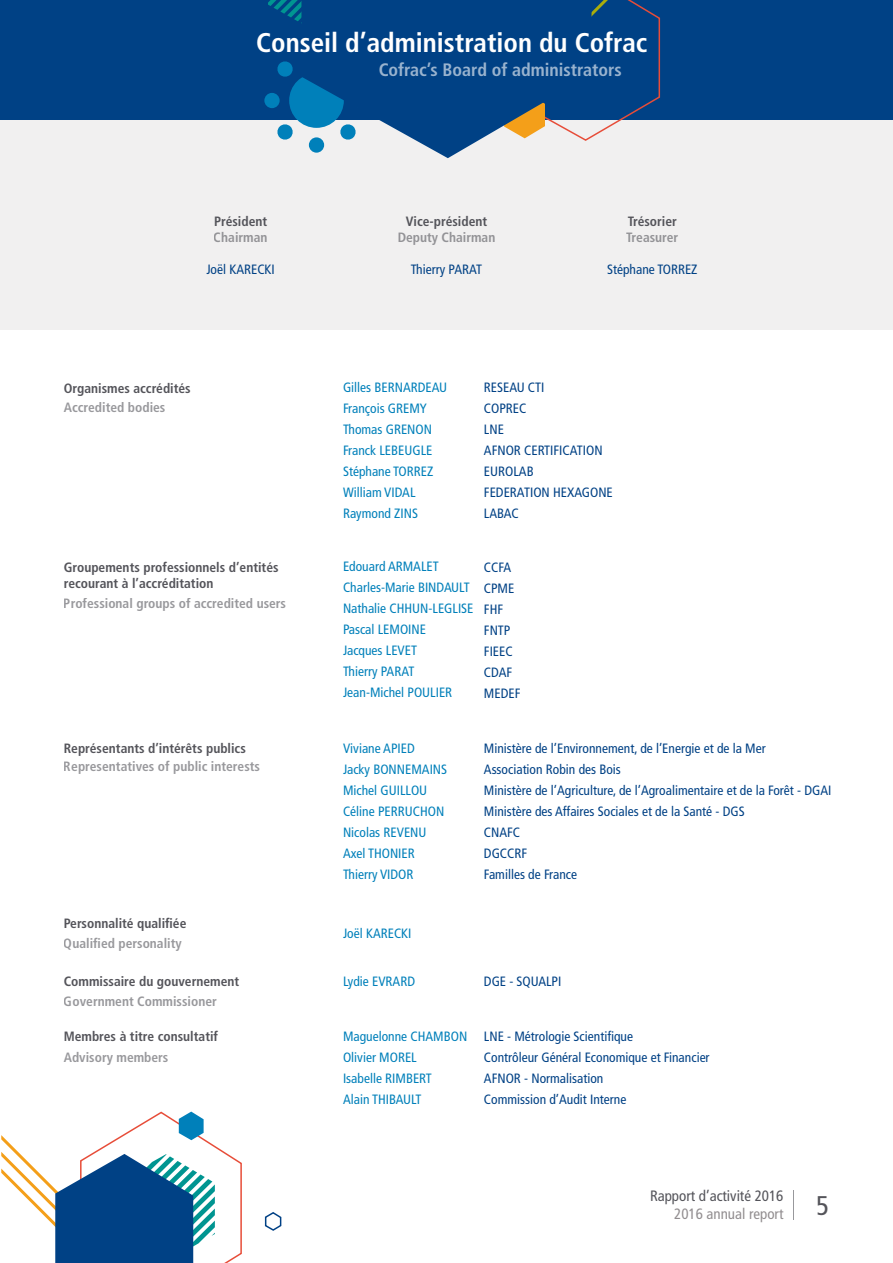
<style>
.page{position:relative;width:893px;height:1263px;background:#fff}
.page>*{position:absolute;margin:0;border:0;box-sizing:border-box;transform-origin:0 0}
.t1{font:700 condensed 27px "Frutiger LT Std";color:#fff}
.t2{font:700 condensed 18px "Frutiger LT Std";color:#fff}
.t3{font:condensed 15px/18px "Frutiger LT Std";color:#54545a}
.t4{font:condensed 13.5px/21px "Frutiger LT Std";color:#004185}
.t5{font:700 condensed 13.5px/16.2px "Frutiger LT Std";color:#54545a}
.t6{font:condensed 13.5px/21px "Frutiger LT Std";color:#0080ba}
.s1{color:#928e90}
</style>
<div class="page">
<svg style="left:793px;top:1190px;width:1px;height:29px"></svg>
<div style="left:0;top:0;width:893px;height:120px;background:#004185"></div>
<div style="left:0;top:120px;width:893px;height:210px;background:#f1f0f0"></div>
<div style="left:289px;top:73px;width:55px;height:55px;background:#0080ba;border-radius:50%"></div>
<div style="left:264px;top:93px;width:16px;height:15px;background:#0080ba;border-radius:50%"></div>
<svg style="left:277px;top:124px;width:16px;height:16px"></svg>
<svg style="left:277px;top:61px;width:16px;height:16px"></svg>
<svg style="left:264px;top:1212px;width:18px;height:19px"></svg>
<svg style="left:591px;top:0;width:70px;height:138px"></svg>
<svg style="left:1px;top:1111px;width:241px;height:152px"></svg>
<svg style="left:268px;top:0;width:33px;height:21px"></svg>
<svg style="left:301px;top:1px;width:290px;height:157px"></svg>
<h1 class="t1" style="left:256px;top:27px;width:393px">Conseil d’administration du Cofrac</h1>
<h2 class="t2" style="left:378px;top:59px;width:245px">Cofrac’s Board of administrators</h2>
<p class="t5" style="left:214px;top:213px;width:55px">Président</p>
<p class="t5" style="left:214px;top:229px;width:55px">Chairman</p>
<p class="t4" style="left:206px;top:259px;width:70px">Joël KARECKI</p>
<p class="t5" style="left:64px;top:380px;width:129px">Organismes accrédités</p>
<p class="t5" style="left:64px;top:400px;width:103px">Accredited bodies</p>
<p class="t5" style="left:64px;top:559px;width:216px">Groupements professionnels d’entités recourant à l’accréditation</p>
<p class="t5" style="left:64px;top:596px;width:224px">Professional groups of accredited users</p>
<p class="t5" style="left:64px;top:740px;width:184px">Représentants d’intérêts publics</p>
<p class="t5" style="left:64px;top:758px;width:198px">Representatives of public interests</p>
<p class="t5" style="left:64px;top:916px;width:124px">Personnalité qualifiée</p>
<p class="t5" style="left:64px;top:935px;width:119px">Qualified personality</p>
<p class="t5" style="left:64px;top:973px;width:177px">Commissaire du gouvernement</p>
<p class="t5" style="left:64px;top:993px;width:155px">Government Commissioner</p>
<p class="t5" style="left:64px;top:1027px;width:156px;line-height:20.1px">Membres à titre consultatif<br>Advisory members</p>
<p class="t5" style="left:406px;top:213px;width:83px">Vice-président</p>
<p class="t5" style="left:628px;top:213px;width:51px">Trésorier</p>
<p class="t5" style="left:398px;top:229px;width:99px">Deputy Chairman</p>
<p class="t5" style="left:626px;top:229px;width:54px">Treasurer</p>
<p class="t4" style="left:411px;top:259px;width:73px">Thierry PARAT</p>
<p class="t4" style="left:607px;top:259px;width:92px">Stéphane TORREZ</p>
<p class="t6" style="left:343px;top:376px;width:106px">Gilles BERNARDEAU<br>François GREMY<br>Thomas GRENON<br>Franck LEBEUGLE<br>Stéphane TORREZ<br>William VIDAL<br>Raymond ZINS</p>
<p class="t4" style="left:484px;top:377px;width:130px">RESEAU CTI<br>COPREC<br>LNE<br>AFNOR CERTIFICATION<br>EUROLAB<br>FEDERATION HEXAGONE<br>LABAC</p>
<p class="t6" style="left:343px;top:556px;width:132px">Edouard ARMALET<br>Charles-Marie BINDAULT<br>Nathalie CHHUN-LEGLISE<br>Pascal LEMOINE<br>Jacques LEVET<br>Thierry PARAT<br>Jean-Michel POULIER</p>
<p class="t4" style="left:484px;top:556px;width:38px">CCFA<br>CPME<br>FHF<br>FNTP<br>FIEEC<br>CDAF<br>MEDEF</p>
<p class="t6" style="left:343px;top:737px;width:106px">Viviane APIED<br>Jacky BONNEMAINS<br>Michel GUILLOU<br>Céline PERRUCHON<br>Nicolas REVENU<br>Axel THONIER<br>Thierry VIDOR</p>
<p class="t4" style="left:484px;top:737px;width:349px">Ministère de l’Environnement, de l’Energie et de la Mer<br>Association Robin des Bois<br>Ministère de l’Agriculture, de l’Agroalimentaire et de la Forêt - DGAI Ministère des Affaires Sociales et de la Santé - DGS<br>CNAFC<br>DGCCRF<br>Familles de France</p>
<p class="t6" style="left:343px;top:923px;width:70px">Joël KARECKI</p>
<p class="t6" style="left:343px;top:971px;width:74px">Lydie EVRARD</p>
<p class="t6" style="left:343px;top:1026px;width:126px">Maguelonne CHAMBON<br>Olivier MOREL<br>Isabelle RIMBERT<br>Alain THIBAULT</p>
<p class="t4" style="left:484px;top:971px;width:79px">DGE - SQUALPI</p>
<p class="t4" style="left:484px;top:1026px;width:227px">LNE - Métrologie Scientifique<br>Contrôleur Général Economique et Financier<br>AFNOR - Normalisation<br>Commission d’Audit Interne</p>
<p class="t3" style="left:674px;top:1187px;width:157px;text-indent:-24px">Rapport d’activité 2016<br><span class="s1">2016 annual report</span> <sup>5</sup></p>
</div>
